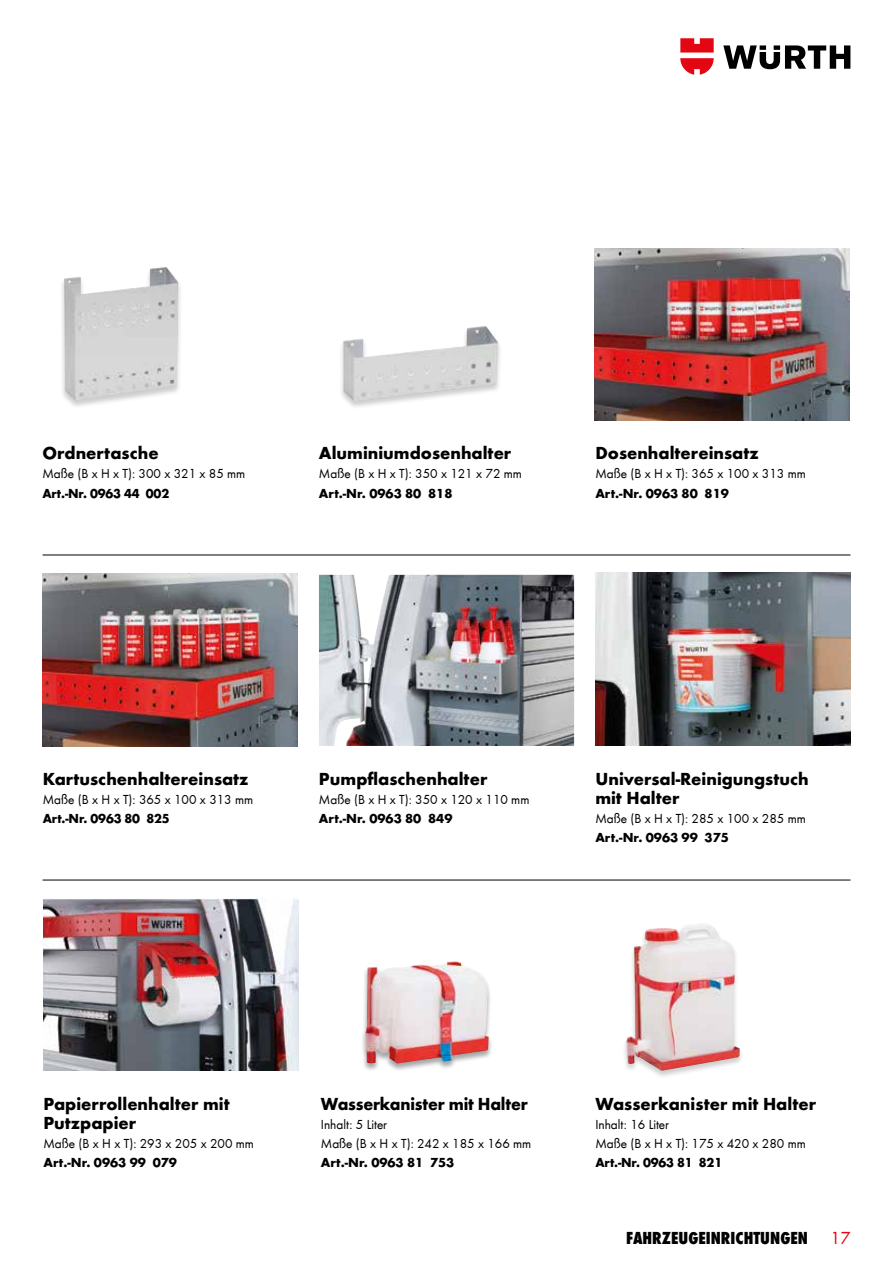
<style>
.page{position:relative;width:893px;height:1263px;background:#fff}
.page>*{position:absolute;margin:0;border:0;box-sizing:border-box;transform-origin:0 0}
.t1{font:700 18px/19.2px "Wuerth";color:#000}
.t2{font:700 18px "Wuerth";color:#000;scale:.96 1}
.t3{font:800 condensed 18px "Wuerth";color:#000}
.t4{font:18px "Wuerth";color:#e30613}
.t5{font:13.5px/19.2px "Wuerth";color:#000}
.t6{font:700 13.5px "Wuerth";color:#000}
</style>
<div class="page">
<svg style="left:723px;top:45px;width:127px;height:24px"></svg>
<svg style="left:680px;top:38px;width:34px;height:37px"></svg>
<hr style="left:43px;top:555px;width:807px;height:1px;background:#000">
<hr style="left:43px;top:880px;width:807px;height:1px;background:#000">
<div style="left:338px;top:325px;width:165px;height:85px;background:#000;opacity:.2"></div>
<img style="left:343px;top:326px;width:155px;height:75px">
<div style="left:59px;top:266px;width:124px;height:143px;background:#000;opacity:.2"></div>
<img style="left:64px;top:267px;width:115px;height:134px">
<img style="left:595px;top:572px;width:255px;height:174px">
<img style="left:595px;top:248px;width:255px;height:172px">
<img style="left:42px;top:573px;width:255px;height:174px">
<img style="left:319px;top:575px;width:255px;height:171px">
<div style="left:360px;top:961px;width:133px;height:111px;background:#000;opacity:.2"></div>
<img style="left:365px;top:961px;width:124px;height:103px">
<div style="left:621px;top:922px;width:123px;height:157px;background:#000;opacity:.2"></div>
<img style="left:626px;top:923px;width:114px;height:148px">
<img style="left:44px;top:898px;width:255px;height:172px">
<h1 class="t1" style="left:42px;top:442px;width:118px">Ordnertasche</h1>
<p class="t5" style="left:42px;top:464px;width:205px">Maße (B x H x T): 300 x 321 x 85 mm</p>
<p class="t6" style="left:42px;top:483px;width:128px">Art.-Nr. 0963 44 002</p>
<h1 class="t1" style="left:319px;top:442px;width:194px">Aluminiumdosenhalter</h1>
<p class="t5" style="left:319px;top:464px;width:205px">Maße (B x H x T): 350 x 121 x 72 mm</p>
<p class="t6" style="left:319px;top:483px;width:135px">Art.-Nr. 0963 80 818</p>
<h1 class="t1" style="left:595px;top:442px;width:165px">Dosenhaltereinsatz</h1>
<p class="t5" style="left:595px;top:464px;width:212px">Maße (B x H x T): 365 x 100 x 313 mm</p>
<p class="t6" style="left:595px;top:483px;width:135px">Art.-Nr. 0963 80 819</p>
<h1 class="t1" style="left:43px;top:768px;width:207px">Kartuschenhaltereinsatz</h1>
<p class="t5" style="left:43px;top:789px;width:212px">Maße (B x H x T): 365 x 100 x 313 mm</p>
<p class="t6" style="left:43px;top:808px;width:128px">Art.-Nr. 0963 80 825</p>
<h1 class="t1" style="left:319px;top:768px;width:170px">Pumpflaschenhalter</h1>
<p class="t5" style="left:319px;top:789px;width:212px">Maße (B x H x T): 350 x 120 x 110 mm</p>
<p class="t6" style="left:319px;top:808px;width:135px">Art.-Nr. 0963 80 849</p>
<h1 class="t1" style="left:595px;top:768px;width:215px">Universal-Reinigungstuch mit Halter</h1>
<p class="t5" style="left:595px;top:808px;width:212px">Maße (B x H x T): 285 x 100 x 285 mm</p>
<p class="t6" style="left:595px;top:827px;width:135px">Art.-Nr. 0963 99 375</p>
<h1 class="t1" style="left:44px;top:1093px;width:188px">Papierrollenhalter mit<br>Putzpapier</h1>
<p class="t5" style="left:44px;top:1133px;width:212px">Maße (B x H x T): 293 x 205 x 200 mm</p>
<p class="t6" style="left:44px;top:1153px;width:135px">Art.-Nr. 0963 99 079</p>
<h1 class="t2" style="left:321px;top:1090px;width:217px">Wasserkanister mit Halter</h1>
<p class="t5" style="left:321px;top:1114px;width:212px">Inhalt: 5 Liter<br>Maße (B x H x T): 242 x 185 x 166 mm</p>
<p class="t6" style="left:321px;top:1152px;width:135px">Art.-Nr. 0963 81 753</p>
<h1 class="t1" style="left:595px;top:1093px;width:222px">Wasserkanister mit Halter</h1>
<p class="t5" style="left:595px;top:1114px;width:212px">Inhalt: 16 Liter<br>Maße (B x H x T): 175 x 420 x 280 mm</p>
<p class="t6" style="left:595px;top:1153px;width:128px">Art.-Nr. 0963 81 821</p>
<h1 class="t3" style="left:626px;top:1225px;width:183px">FAHRZEUGEINRICHTUNGEN</h1>
<h1 class="t4" style="left:830px;top:1225px;width:21px">1 76</h1>
</div>
